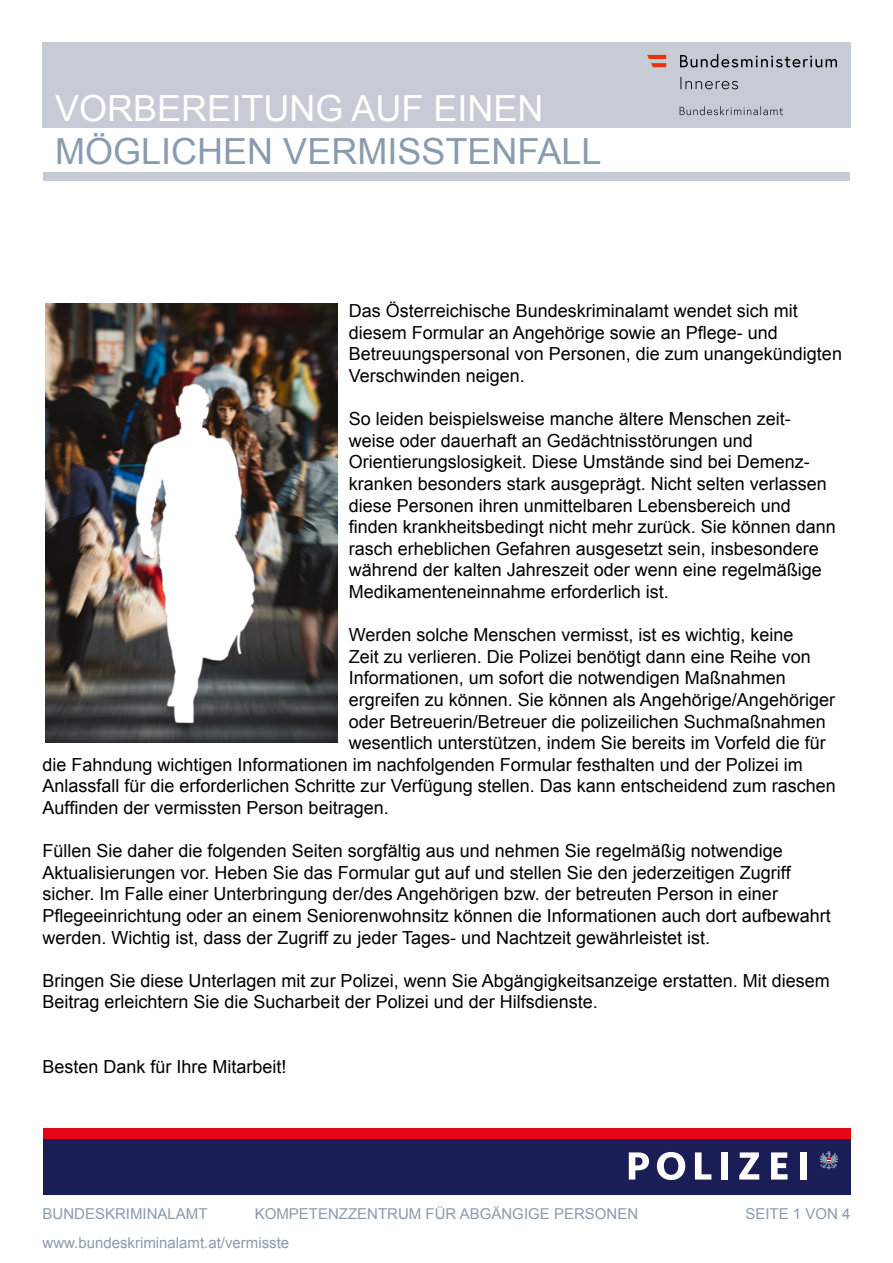
<style>
.page{position:relative;width:893px;height:1263px;background:#fff}
.page>*{position:absolute;margin:0;border:0;box-sizing:border-box;transform-origin:0 0}
.t1{font:36px "Arial";color:#899bae}
.t2{font:36px "Arial";color:#fff}
.t3{font:18px/21.6px "Arial";color:#000}
.t4{font:15px/28.8px "Arial";color:#899bae}
</style>
<div class="page">
<div style="left:43px;top:1138px;width:807px;height:56px;background:#1a1d56"></div>
<svg style="left:629px;top:1152px;width:20px;height:27px"></svg>
<svg style="left:657px;top:1152px;width:28px;height:28px"></svg>
<svg style="left:695px;top:1152px;width:16px;height:27px"></svg>
<div style="left:721px;top:1152px;width:7px;height:27px;background:#fff"></div>
<svg style="left:739px;top:1152px;width:20px;height:27px"></svg>
<svg style="left:771px;top:1152px;width:17px;height:27px"></svg>
<div style="left:800px;top:1152px;width:7px;height:27px;background:#fff"></div>
<svg style="left:820px;top:1151px;width:18px;height:19px"></svg>
<div style="left:43px;top:1128px;width:807px;height:11px;background:#e30613"></div>
<div style="left:43px;top:43px;width:808px;height:85px;background:#c6cbd6"></div>
<div style="left:44px;top:172px;width:806px;height:9px;background:#c6cbd6"></div>
<img style="left:45px;top:304px;width:292px;height:438px">
<svg style="left:680px;top:106px;width:103px;height:9px"></svg>
<svg style="left:680px;top:77px;width:58px;height:12px"></svg>
<svg style="left:680px;top:54px;width:157px;height:13px"></svg>
<svg style="left:647px;top:55px;width:19px;height:12px"></svg>
<h1 class="t2" style="left:55px;top:85px;width:490px">VORBEREITUNG AUF EINEN</h1>
<h1 class="t1" style="left:55px;top:128px;width:548px">MÖGLICHEN VERMISSTENFALL</h1>
<p class="t3" style="left:349px;top:300px;width:495px">Das Österreichische Bundeskriminalamt wendet sich mit diesem Formular an Angehörige sowie an Pflege- und Betreuungspersonal von Personen, die zum unangekündigten Verschwinden neigen.</p>
<p class="t3" style="left:349px;top:408px;width:489px">So leiden beispielsweise manche ältere Menschen zeit&shy;weise oder dauerhaft an Gedächtnisstörungen und Orientierungslosigkeit. Diese Umstände sind bei Demenz&shy;kranken besonders stark ausgeprägt. Nicht selten verlassen diese Personen ihren unmittelbaren Lebensbereich und finden krankheitsbedingt nicht mehr zurück. Sie können dann rasch erheblichen Gefahren ausgesetzt sein, insbesondere während der kalten Jahreszeit oder wenn eine regelmäßige Medikamenteneinnahme erforderlich ist.</p>
<p class="t3" style="left:349px;top:624px;width:446px">Werden solche Menschen vermisst, ist es wichtig, keine</p>
<p class="t3" style="left:349px;top:646px;width:464px">Zeit zu verlieren. Die Polizei benötigt dann eine Reihe von</p>
<p class="t3" style="left:349px;top:667px;width:439px">Informationen, um sofort die notwendigen Maßnahmen</p>
<p class="t3" style="left:349px;top:689px;width:488px">ergreifen zu können. Sie können als Angehörige/Angehöriger</p>
<p class="t3" style="left:349px;top:711px;width:479px">oder Betreuerin/Betreuer die polizeilichen Suchmaßnahmen</p>
<p class="t3" style="left:349px;top:732px;width:479px">wesentlich unterstützen, indem Sie bereits im Vorfeld die für</p>
<p class="t3" style="left:43px;top:754px;width:762px">die Fahndung wichtigen Informationen im nachfolgenden Formular festhalten und der Polizei im</p>
<p class="t3" style="left:43px;top:775px;width:795px">Anlassfall für die erforderlichen Schritte zur Verfügung stellen. Das kann entscheidend zum raschen</p>
<p class="t3" style="left:43px;top:797px;width:348px">Auffinden der vermissten Person beitragen.</p>
<p class="t3" style="left:43px;top:840px;width:790px">Füllen Sie daher die folgenden Seiten sorgfältig aus und nehmen Sie regelmäßig notwendige Aktualisierungen vor. Heben Sie das Formular gut auf und stellen Sie den jederzeitigen Zugriff sicher. Im Falle einer Unterbringung der/des Angehörigen bzw. der betreuten Person in einer Pflegeeinrichtung oder an einem Seniorenwohnsitz können die Informationen auch dort aufbewahrt werden. Wichtig ist, dass der Zugriff zu jeder Tages- und Nachtzeit gewährleistet ist.</p>
<p class="t3" style="left:43px;top:970px;width:789px">Bringen Sie diese Unterlagen mit zur Polizei, wenn Sie Abgängigkeitsanzeige erstatten. Mit diesem<br>Beitrag erleichtern Sie die Sucharbeit der Polizei und der Hilfsdienste.</p>
<p class="t3" style="left:43px;top:1056px;width:246px">Besten Dank für Ihre Mitarbeit!</p>
<p class="t4" style="left:43px;top:1200px;width:597px;text-indent:212px">KOMPETENZZENTRUM FÜR ABGÄNGIGE PERSONEN www.bundeskriminalamt.at/vermisste</p>
<p class="t4" style="left:745px;top:1200px;width:107px">SEITE 1 VON 4</p>
<p class="t4" style="left:43px;top:1200px;width:167px">BUNDESKRIMINALAMT</p>
</div>
